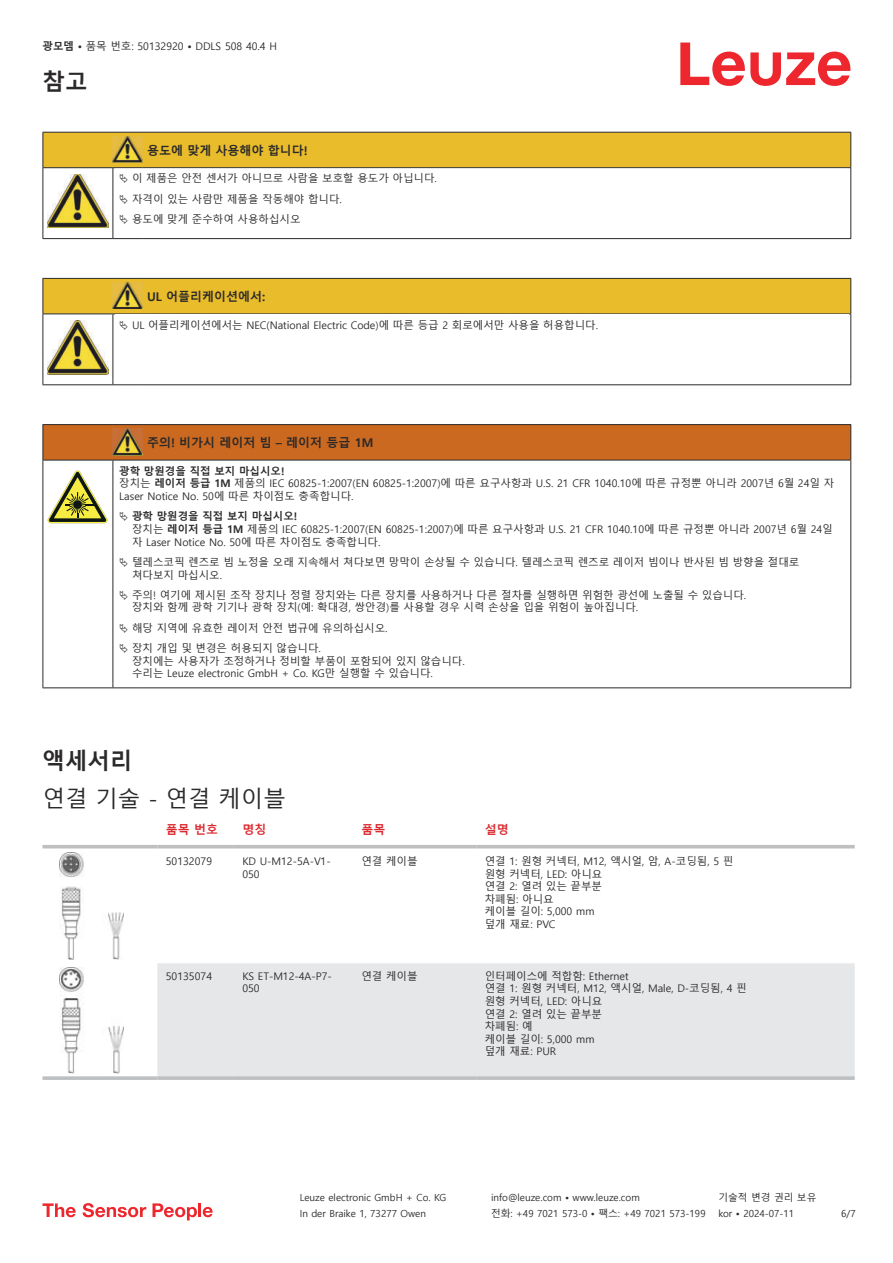
<style>
.page{position:relative;width:893px;height:1263px;background:#fff}
.page>*{position:absolute;margin:0;border:0;box-sizing:border-box;transform-origin:0 0}
.t1{font:22.5px "Malgun Gothic";color:#2b292a}
.t2{font:700 22.5px "Malgun Gothic";color:#2b292a}
.t3{font:700 12px "Malgun Gothic";color:#2b292a}
.t4{font:700 12px "Malgun Gothic";color:#db2a30}
.t5{font:10.5px/12.6px "Malgun Gothic";color:#2b292a}
.t6{font:9.75px "Malgun Gothic";color:#2b292a}
.s1{font-weight:700}
</style>
<div class="page">
<svg style="left:680px;top:43px;width:170px;height:43px"></svg>
<div style="left:157px;top:963px;width:698px;height:113px;background:#e6e7e9"></div>
<hr style="left:43px;top:845px;width:114px;height:3px;background:#bdbfc1">
<hr style="left:157px;top:845px;width:77px;height:3px;background:#bdbfc1">
<hr style="left:234px;top:845px;width:119px;height:3px;background:#bdbfc1">
<hr style="left:353px;top:845px;width:123px;height:3px;background:#bdbfc1">
<hr style="left:476px;top:845px;width:379px;height:3px;background:#bdbfc1">
<svg style="left:43px;top:1076px;width:114px;height:4px"></svg>
<hr style="left:157px;top:1076px;width:77px;height:4px;background:#bdbfc1">
<hr style="left:234px;top:1076px;width:119px;height:4px;background:#bdbfc1">
<hr style="left:353px;top:1076px;width:123px;height:4px;background:#bdbfc1">
<hr style="left:476px;top:1076px;width:379px;height:4px;background:#bdbfc1">
<img style="left:59px;top:853px;width:65px;height:106px">
<img style="left:59px;top:967px;width:65px;height:107px">
<svg style="left:43px;top:1203px;width:33px;height:14px"></svg>
<svg style="left:83px;top:1203px;width:63px;height:14px"></svg>
<svg style="left:153px;top:1203px;width:44px;height:17px"></svg>
<hr style="left:198px;top:1203px;width:3px;height:14px;background:#ed272d">
<svg style="left:203px;top:1207px;width:10px;height:10px"></svg>
<hr style="left:43px;top:238px;width:70px;height:1px;background:#2b292a">
<hr style="left:113px;top:238px;width:30px;height:1px;background:#2b292a">
<hr style="left:143px;top:238px;width:708px;height:1px;background:#2b292a">
<div style="left:44px;top:279px;width:806px;height:34px;background:#e8bc2a"></div>
<hr style="left:43px;top:278px;width:70px;height:1px;background:#2b292a">
<hr style="left:43px;top:279px;width:1px;height:34px;background:#2b292a">
<hr style="left:43px;top:313px;width:70px;height:1px;background:#2b292a">
<hr style="left:113px;top:278px;width:30px;height:1px;background:#2b292a">
<hr style="left:113px;top:313px;width:30px;height:1px;background:#2b292a">
<hr style="left:143px;top:278px;width:708px;height:1px;background:#2b292a">
<hr style="left:850px;top:279px;width:1px;height:34px;background:#2b292a">
<hr style="left:143px;top:313px;width:708px;height:1px;background:#2b292a">
<hr style="left:43px;top:314px;width:1px;height:66px;background:#2b292a">
<hr style="left:113px;top:314px;width:1px;height:66px;background:#2b292a">
<hr style="left:850px;top:314px;width:1px;height:66px;background:#2b292a">
<hr style="left:43px;top:384px;width:70px;height:1px;background:#2b292a">
<hr style="left:113px;top:384px;width:30px;height:1px;background:#2b292a">
<hr style="left:143px;top:384px;width:708px;height:1px;background:#2b292a">
<img style="left:113px;top:283px;width:30px;height:26px">
<img style="left:47px;top:320px;width:61px;height:54px">
<div style="left:44px;top:425px;width:806px;height:35px;background:#ca691f"></div>
<hr style="left:43px;top:424px;width:70px;height:1px;background:#2b292a">
<hr style="left:43px;top:425px;width:1px;height:35px;background:#2b292a">
<hr style="left:43px;top:460px;width:70px;height:1px;background:#2b292a">
<hr style="left:113px;top:424px;width:30px;height:1px;background:#2b292a">
<hr style="left:113px;top:460px;width:30px;height:1px;background:#2b292a">
<hr style="left:143px;top:424px;width:708px;height:1px;background:#2b292a">
<hr style="left:850px;top:425px;width:1px;height:35px;background:#2b292a">
<hr style="left:143px;top:460px;width:708px;height:1px;background:#2b292a">
<hr style="left:43px;top:460px;width:1px;height:223px;background:#2b292a">
<hr style="left:113px;top:460px;width:1px;height:223px;background:#2b292a">
<hr style="left:850px;top:460px;width:1px;height:223px;background:#2b292a">
<hr style="left:43px;top:687px;width:70px;height:1px;background:#2b292a">
<hr style="left:113px;top:687px;width:30px;height:1px;background:#2b292a">
<hr style="left:143px;top:687px;width:708px;height:1px;background:#2b292a">
<img style="left:113px;top:429px;width:30px;height:26px">
<svg style="left:47px;top:471px;width:60px;height:52px"></svg>
<svg style="left:43px;top:132px;width:808px;height:106px"></svg>
<p class="t5" style="left:43px;top:40px;width:236px"><span class="s1">광모뎀 •</span> 품목 번호: 50132920 <span class="s1">•</span> DDLS 508 40.4 H</p>
<h1 class="t2" style="left:43px;top:69px;width:46px">참고</h1>
<p class="t3" style="left:147px;top:144px;width:162px">용도에 맞게 사용해야 합니다!</p>
<p class="t5" style="left:132px;top:169px;width:306px;line-height:20.2px">이 제품은 안전 센서가 아니므로 사람을 보호할 용도가 아닙니다. 자격이 있는 사람만 제품을 작동해야 합니다.<br>용도에 맞게 준수하여 사용하십시오</p>
<p class="t3" style="left:147px;top:290px;width:120px">UL 어플리케이션에서:</p>
<p class="t5" style="left:132px;top:319px;width:467px">UL 어플리케이션에서는 NEC(National Electric Code)에 따른 등급 2 회로에서만 사용을 허용합니다.</p>
<p class="t3" style="left:147px;top:436px;width:228px">주의! 비가시 레이저 빔 – 레이저 등급 1M</p>
<p class="t5" style="left:119px;top:465px;width:716px"><span class="s1">광학 망원경을 직접 보지 마십시오!<br></span>장치는 <span class="s1">레이저 등급 1M</span> 제품의 IEC 60825-1:2007(EN 60825-1:2007)에 따른 요구사항과 U.S. 21 CFR 1040.10에 따른 규정뿐 아니라 2007년 6월 24일 자<br>Laser Notice No. 50에 따른 차이점도 충족합니다.</p>
<p class="t5" style="left:132px;top:510px;width:702px"><span class="s1">광학 망원경을 직접 보지 마십시오!<br></span>장치는 <span class="s1">레이저 등급 1M</span> 제품의 IEC 60825-1:2007(EN 60825-1:2007)에 따른 요구사항과 U.S. 21 CFR 1040.10에 따른 규정뿐 아니라 2007년 6월 24일 자 Laser Notice No. 50에 따른 차이점도 충족합니다.</p>
<p class="t5" style="left:132px;top:556px;width:669px">텔레스코픽 렌즈로 빔 노정을 오래 지속해서 쳐다보면 망막이 손상될 수 있습니다. 텔레스코픽 렌즈로 레이저 빔이나 반사된 빔 방향을 절대로 쳐다보지 마십시오.</p>
<p class="t5" style="left:132px;top:589px;width:616px">주의! 여기에 제시된 조작 장치나 정렬 장치와는 다른 장치를 사용하거나 다른 절차를 실행하면 위험한 광선에 노출될 수 있습니다. 장치와 함께 광학 기기나 광학 장치(예: 확대경, 쌍안경)를 사용할 경우 시력 손상을 입을 위험이 높아집니다.</p>
<p class="t5" style="left:132px;top:618px;width:257px;line-height:20.2px">해당 지역에 유효한 레이저 안전 법규에 유의하십시오. 장치 개입 및 변경은 허용되지 않습니다.</p>
<p class="t5" style="left:132px;top:655px;width:334px">장치에는 사용자가 조정하거나 정비할 부품이 포함되어 있지 않습니다. 수리는 Leuze electronic GmbH + Co. KG만 실행할 수 있습니다.</p>
<h1 class="t2" style="left:43px;top:747px;width:91px">액세서리</h1>
<h1 class="t1" style="left:43px;top:786px;width:245px">연결 기술 - 연결 케이블</h1>
<p class="t4" style="left:166px;top:823px;width:54px">품목 번호</p>
<p class="t4" style="left:242px;top:823px;width:25px">명칭</p>
<p class="t4" style="left:361px;top:823px;width:25px">품목</p>
<p class="t4" style="left:485px;top:823px;width:25px">설명</p>
<p class="t5" style="left:166px;top:855px;width:48px">50132079</p>
<p class="t5" style="left:242px;top:855px;width:90px">KD U-M12-5A-V1-<br>050</p>
<p class="t5" style="left:361px;top:855px;width:58px">연결 케이블</p>
<p class="t5" style="left:485px;top:855px;width:250px">연결 1: 원형 커넥터, M12, 액시얼, 암, A-코딩됨, 5 핀 원형 커넥터, LED: 아니요<br>연결 2: 열려 있는 끝부분<br>차폐됨: 아니요<br>케이블 길이: 5,000 mm<br>덮개 재료: PVC</p>
<p class="t5" style="left:166px;top:970px;width:48px">50135074</p>
<p class="t5" style="left:242px;top:970px;width:91px">KS ET-M12-4A-P7-<br>050</p>
<p class="t5" style="left:361px;top:970px;width:58px">연결 케이블</p>
<p class="t5" style="left:485px;top:970px;width:263px">인터페이스에 적합함: Ethernet<br>연결 1: 원형 커넥터, M12, 액시얼, Male, D-코딩됨, 4 핀 원형 커넥터, LED: 아니요<br>연결 2: 열려 있는 끝부분<br>차폐됨: 예<br>케이블 길이: 5,000 mm<br>덮개 재료: PUR</p>
<p class="t6" style="left:300px;top:1192px;width:148px">Leuze electronic GmbH + Co. KG</p>
<p class="t6" style="left:491px;top:1192px;width:150px">info@leuze.com • www.leuze.com</p>
<p class="t6" style="left:718px;top:1192px;width:100px">기술적 변경 권리 보유</p>
<p class="t6" style="left:300px;top:1208px;width:128px">In der Braike 1, 73277 Owen</p>
<p class="t6" style="left:491px;top:1208px;width:216px">전화: +49 7021 573-0 • 팩스: +49 7021 573-199</p>
<p class="t6" style="left:718px;top:1208px;width:77px">kor • 2024-07-11</p>
<p class="t6" style="left:841px;top:1208px;width:16px">6/7</p>
</div>
